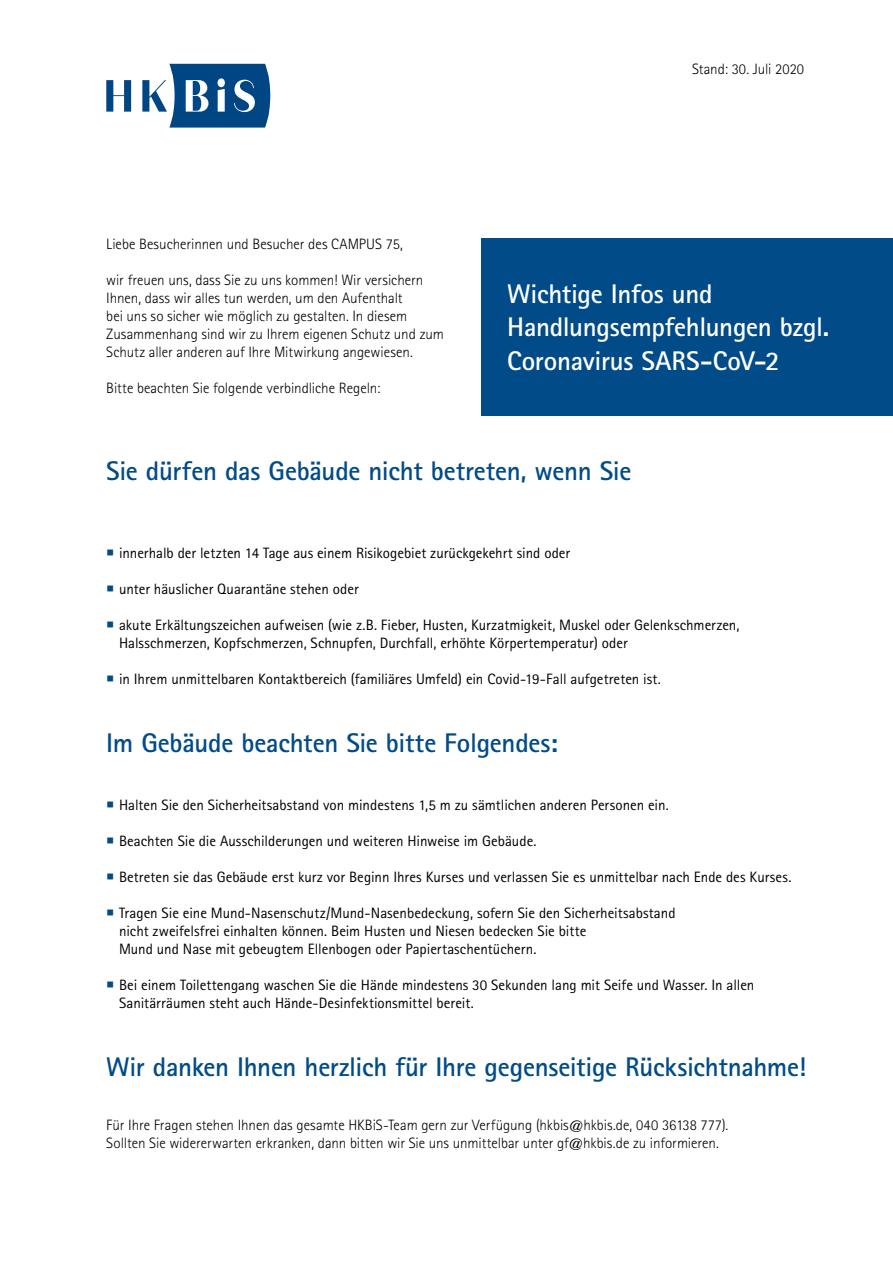
<style>
.page{position:relative;width:893px;height:1263px;background:#fff}
.page>*{position:absolute;margin:0;border:0;box-sizing:border-box;transform-origin:0 0}
.Titel_Redaktionell{font:700 27px "Rotis Sans Serif Std";letter-spacing:-.01em;color:#004b88}
.Titel_Redaktionell-2{font:700 27px/33px "Rotis Sans Serif Std";letter-spacing:-.01em;color:#fff}
.Mengentext{font:700 27px "Rotis Sans Serif Std";letter-spacing:-.01em;color:#004b88}
.t1{font:15px/18px "Rotis Sans Serif Std";color:#000}
.Mengentext-2{font:300 15px/18px "Rotis Sans Serif Std";letter-spacing:-.005em;color:#000}
</style>
<div class="page">
<svg style="left:106px;top:80px;width:25px;height:32px"></svg>
<svg style="left:142px;top:64px;width:128px;height:64px"></svg>
<div style="left:482px;top:238px;width:411px;height:178px;background:#004b88"></div>
<p class="Mengentext-2" style="left:692px;top:60px;width:114px">Stand: 30. Juli 2020</p>
<p class="Mengentext-2" style="left:106px;top:235px;width:298px">Liebe Besucherinnen und Besucher des CAMPUS 75,</p>
<p class="Mengentext-2" style="left:106px;top:271px;width:339px">wir freuen uns, dass Sie zu uns kommen! Wir versichern Ihnen, dass wir alles tun werden, um den Aufenthalt<br>bei uns so sicher wie möglich zu gestalten. In diesem Zusammenhang sind wir zu Ihrem eigenen Schutz und zum Schutz aller anderen auf Ihre Mitwirkung angewiesen.</p>
<p class="Mengentext-2" style="left:106px;top:379px;width:276px">Bitte beachten Sie folgende verbindliche Regeln:</p>
<p class="Titel_Redaktionell-2" style="left:507px;top:277px;width:323px">Wichtige Infos und<br>Handlungsempfehlungen bzgl.<br>Coronavirus SARS-CoV-2</p>
<p class="Mengentext" style="left:106px;top:454px;width:527px">Sie dürfen das Gebäude nicht betreten, wenn Sie</p>
<p class="t1" style="left:119px;top:544px;width:453px">innerhalb der letzten 14 Tage aus einem Risikogebiet zurückgekehrt sind oder</p>
<p class="t1" style="left:119px;top:580px;width:241px">unter häuslicher Quarantäne stehen oder</p>
<p class="t1" style="left:119px;top:616px;width:622px">akute Erkältungszeichen aufweisen (wie z.B. Fieber, Husten, Kurzatmigkeit, Muskel oder Gelenkschmerzen,<br>Halsschmerzen, Kopfschmerzen, Schnupfen, Durchfall, erhöhte Körpertemperatur) oder</p>
<p class="t1" style="left:119px;top:670px;width:543px">in Ihrem unmittelbaren Kontaktbereich (familiäres Umfeld) ein Covid-19-Fall aufgetreten ist.</p>
<p class="Titel_Redaktionell" style="left:106px;top:725px;width:453px">Im Gebäude beachten Sie bitte Folgendes:</p>
<p class="t1" style="left:119px;top:796px;width:551px">Halten Sie den Sicherheitsabstand von mindestens 1,5 m zu sämtlichen anderen Personen ein.</p>
<p class="t1" style="left:119px;top:832px;width:419px">Beachten Sie die Ausschilderungen und weiteren Hinweise im Gebäude.</p>
<p class="t1" style="left:119px;top:868px;width:674px">Betreten sie das Gebäude erst kurz vor Beginn Ihres Kurses und verlassen Sie es unmittelbar nach Ende des Kurses.</p>
<p class="t1" style="left:119px;top:904px;width:558px">Tragen Sie eine Mund-Nasenschutz/Mund-Nasenbedeckung, sofern Sie den Sicherheitsabstand nicht zweifelsfrei einhalten können. Beim Husten und Niesen bedecken Sie bitte<br>Mund und Nase mit gebeugtem Ellenbogen oder Papiertaschentüchern.</p>
<p class="t1" style="left:119px;top:976px;width:637px">Bei einem Toilettengang waschen Sie die Hände mindestens 30 Sekunden lang mit Seife und Wasser. In allen<br>Sanitärräumen steht auch Hände-Desinfektionsmittel bereit.</p>
<p class="Titel_Redaktionell" style="left:106px;top:1049px;width:701px">Wir danken Ihnen herzlich für Ihre gegenseitige Rücksichtnahme!</p>
<p class="Mengentext-2" style="left:106px;top:1115px;width:624px">Für Ihre Fragen stehen Ihnen das gesamte HKBiS-Team gern zur Verfügung (hkbis@hkbis.de, 040 36138 777).</p>
<p class="Mengentext-2" style="left:106px;top:1133px;width:614px">Sollten Sie widererwarten erkranken, dann bitten wir Sie uns unmittelbar unter gf@hkbis.de zu informieren.</p>
</div>
